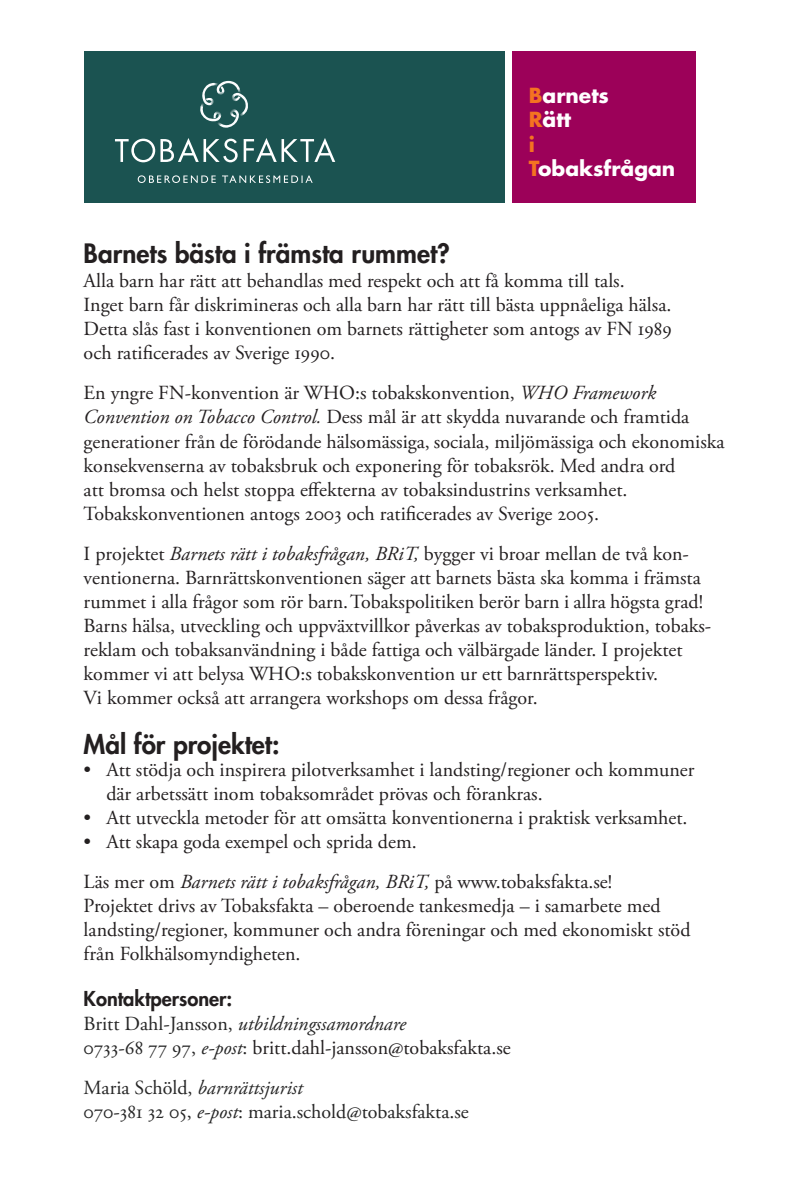
<style>
.page{position:relative;width:811px;height:1191px;background:#fff}
.page>*{position:absolute;margin:0;border:0;box-sizing:border-box;transform-origin:0 0}
.t1{font:800 26px "Futura Std";color:#231f20}
.t2{font:700 20.2px/24.4px "Futura Std";color:#fff}
.t3{font:20px/24px "Adobe Garamond Pro";color:#231f20}
.t4{font:20px/24px "Adobe Garamond Pro";color:#262626}
.t5{font:800 20px "Futura Std";color:#231f20}
.s1{color:#f47321}
.s2{font-style:italic}
.s3{color:#262626}
.s4{font-style:italic;color:#262626}
</style>
<div class="page">
<div style="left:84px;top:51px;width:420px;height:152px;background:#1b5351"></div>
<svg style="left:115px;top:138px;width:123px;height:24px"></svg>
<svg style="left:244px;top:138px;width:91px;height:24px"></svg>
<svg style="left:200px;top:81px;width:48px;height:47px"></svg>
<svg style="left:138px;top:175px;width:78px;height:8px"></svg>
<svg style="left:222px;top:175px;width:91px;height:8px"></svg>
<div style="left:512px;top:51px;width:184px;height:152px;background:#9c0159"></div>
<p class="t2" style="left:529px;top:83px;width:148px"><span class="s1">B</span>arnets<br><span class="s1">R</span>ätt<br><span class="s1">i<br>T</span>obaksfrågan</p>
<h1 class="t1" style="left:84px;top:237px;width:368px">Barnets bästa i främsta rummet?</h1>
<p class="t3" style="left:84px;top:270px;width:590px">Alla barn har rätt att behandlas med respekt och att få komma till tals.<br>Inget barn får diskrimineras och alla barn har rätt till bästa uppnåeliga hälsa.<br>Detta slås fast i konventionen om barnets rättigheter som antogs av FN 1989 och ratificerades av Sverige 1990.</p>
<p class="t3" style="left:84px;top:382px;width:642px">En yngre FN-konvention är WHO:s tobakskonvention, <span class="s2">WHO Framework Convention on Tobacco Control.</span> Dess mål är att skydda nuvarande och framtida generationer från de förödande hälsomässiga, sociala, miljömässiga och ekonomiska konsekvenserna av tobaksbruk och exponering för tobaksrök. Med andra ord<br>att bromsa och helst stoppa effekterna av tobaksindustrins verksamhet.<br>Tobakskonventionen antogs 2003 och ratificerades av Sverige 2005.</p>
<p class="t3" style="left:84px;top:542px;width:629px">I projektet <span class="s2">Barnets rätt i tobaksfrågan, BRiT,</span> bygger vi broar mellan de två kon&shy;ventionerna. Barnrättskonventionen säger att barnets bästa ska komma i främsta rummet i alla frågor som rör barn. Tobakspolitiken berör barn i allra högsta grad!<br>Barns hälsa, utveckling och uppväxtvillkor påverkas av tobaksproduktion, tobaks&shy;reklam och tobaksanvändning i både fattiga och välbärgade länder. I projektet kommer vi att belysa WHO:s tobakskonvention ur ett barnrättsperspektiv.<br>Vi kommer också att arrangera workshops om dessa frågor.</p>
<h1 class="t1" style="left:84px;top:727px;width:197px">Mål för projektet:</h1>
<p class="t3" style="left:106px;top:758px;width:589px;text-indent:-23px">• Att stödja och inspirera pilotverksamhet i landsting/regioner och kommuner där arbetssätt inom tobaksområdet prövas och förankras.</p>
<p class="t3" style="left:84px;top:806px;width:605px">• Att utveckla metoder för att omsätta konventionerna i praktisk verksamhet.</p>
<p class="t3" style="left:84px;top:822px;width:530px;line-height:40px">• Att skapa goda exempel och sprida dem.<br>Läs mer om <span class="s2">Barnets rätt i tobaksfrågan, BRiT,</span> på www.tobaksfakta.se!</p>
<p class="t3" style="left:84px;top:894px;width:608px">Projektet drivs av Tobaksfakta – oberoende tankesmedja – i samarbete med landsting/regioner, kommuner och andra föreningar och med ekonomiskt stöd från Folkhälsomyndigheten.</p>
<p class="t5" style="left:84px;top:986px;width:150px">Kontaktpersoner:</p>
<p class="t3" style="left:84px;top:1012px;width:428px"><span class="s3">Britt Dahl-Jansson,</span> <span class="s4">utbildningssamordnare<br></span><span class="s3">0733-68 77 97,</span> <span class="s4">e-post</span><span class="s3">:</span> britt.dahl-jansson@tobaksfakta.se</p>
<p class="t4" style="left:84px;top:1076px;width:387px">Maria Schöld, <span class="s2">barnrättsjurist<br></span>070-381 32 05, <span class="s2">e-post</span>: maria.schold@tobaksfakta.se</p>
</div>
